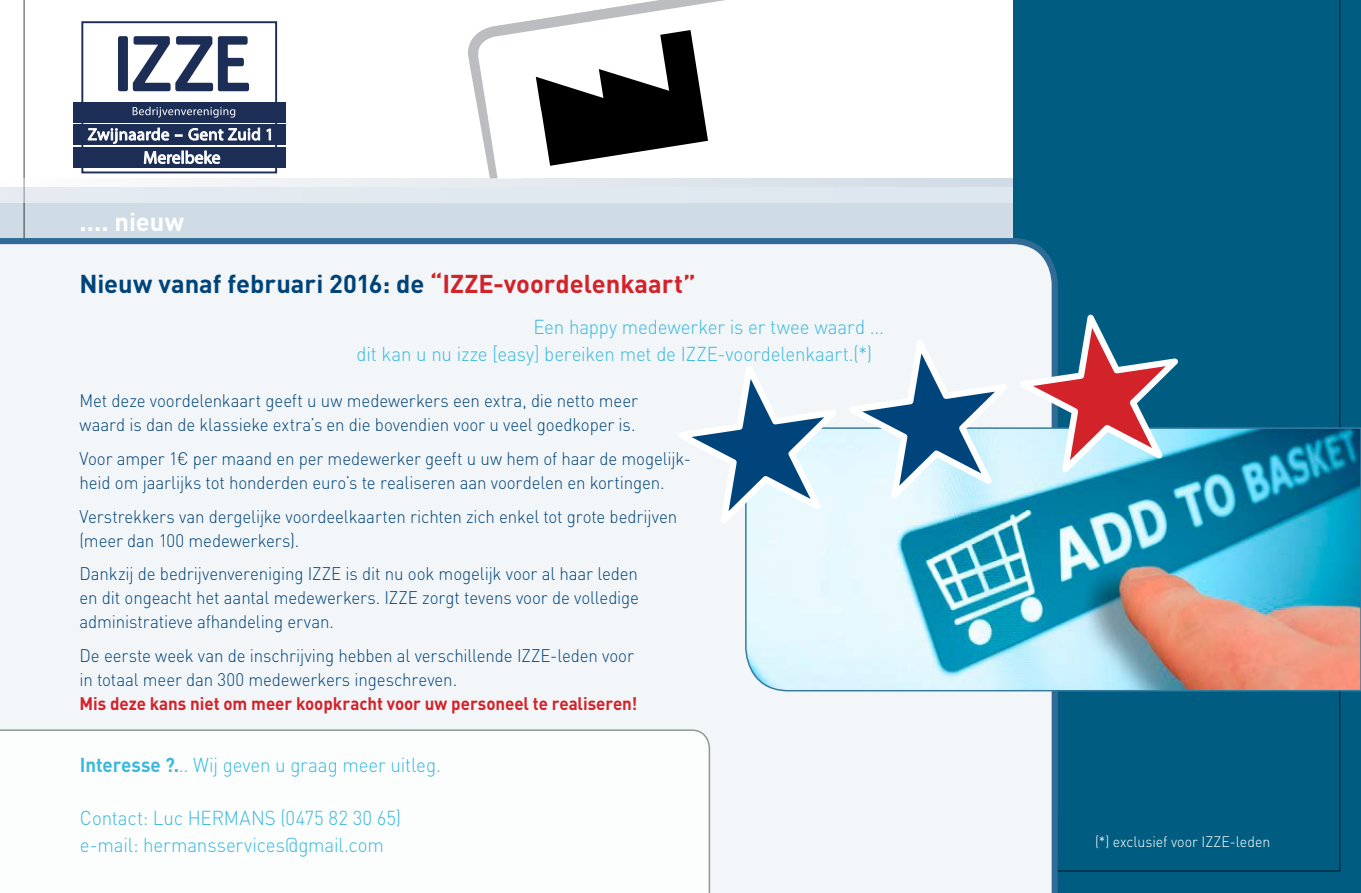
<style>
.page{position:relative;width:1361px;height:893px;background:#fff}
.page>*{position:absolute;margin:0;border:0;box-sizing:border-box;transform-origin:0 0}
.t1{font:700 25.5px "DIN";letter-spacing:-.005em;color:#004379}
.t2{font:700 25.5px "DIN";letter-spacing:-.005em;color:#fff}
.t3{font:300 19.95px/26.4px "DIN Pro";letter-spacing:-.01em;color:#3bb9dc;scale:.94 1}
.t4{font:300 18px/24px "DIN Pro";letter-spacing:-.01em;color:#004379;scale:.94 1}
.t5{font:700 18px "DIN";letter-spacing:-.005em;color:#d2232a;scale:.94 1}
.t6{font:300 15px "DIN Pro";color:#fff;scale:.94 1}
.s1{color:#d2232a}
.s2{font-family:"DIN";font-weight:700}
</style>
<div class="page">
<div style="left:1013px;top:0;width:348px;height:893px;background:#005d81"></div>
<svg style="left:463px;top:0;width:269px;height:179px"></svg>
<div style="left:0;top:187px;width:1012px;height:53px;background:#cfdbe5"></div>
<svg style="left:0;top:179px;width:1012px;height:24px"></svg>
<div style="left:0;top:238px;width:1057px;height:655px;background:#f3f6f9"></div>
<img style="left:744px;top:427px;width:617px;height:265px">
<svg style="left:678px;top:365px;width:159px;height:159px"></svg>
<svg style="left:849px;top:340px;width:158px;height:158px"></svg>
<svg style="left:1019px;top:314px;width:159px;height:159px"></svg>
<div style="left:73px;top:102px;width:212px;height:21px;background:#1c2d56"></div>
<div style="left:73px;top:125px;width:212px;height:20px;background:#1c2d56"></div>
<div style="left:73px;top:147px;width:212px;height:21px;background:#1c2d56"></div>
<div style="left:119px;top:38px;width:7px;height:52px;background:#1c2d56"></div>
<div style="left:118px;top:36px;width:10px;height:55px;border:3px solid #1c2d56"></div>
<svg style="left:132px;top:36px;width:118px;height:56px"></svg>
<div style="left:81px;top:21px;width:196px;height:152px;border:2px solid #1c2d56"></div>
<svg style="left:87px;top:106px;width:184px;height:58px"></svg>
<svg style="left:0;top:729px;width:711px;height:164px"></svg>
<h1 class="t2" style="left:79px;top:205px;width:106px">.... nieuw</h1>
<h1 class="t1" style="left:79px;top:267px;width:618px">Nieuw vanaf februari 2016: de <span class="s1">“IZZE-voordelenkaart”</span></h1>
<p class="t3" style="left:356px;top:313px;width:563px;text-indent:177px">Een happy medewerker is er twee waard ... dit kan u nu izze [easy] bereiken met de IZZE-voordelenkaart.(*)</p>
<p class="t4" style="left:80px;top:388px;width:595px">Met deze voordelenkaart geeft u uw medewerkers een extra, die netto meer waard is dan de klassieke extra’s en die bovendien voor u veel goedkoper is.</p>
<p class="t4" style="left:80px;top:446px;width:652px">Voor amper 1€ per maand en per medewerker geeft u uw hem of haar de mogelijk&shy;heid om jaarlijks tot honderden euro’s te realiseren aan voordelen en kortingen.</p>
<p class="t4" style="left:80px;top:503px;width:637px">Verstrekkers van dergelijke voordeelkaarten richten zich enkel tot grote bedrijven (meer dan 100 medewerkers).</p>
<p class="t4" style="left:80px;top:561px;width:597px;text-align:justify">Dankzij de bedrijvenvereniging IZZE is dit nu ook mogelijk voor al haar leden en dit ongeacht het aantal medewerkers. IZZE zorgt tevens voor de volledige administratieve afhandeling ervan.</p>
<p class="t4" style="left:80px;top:643px;width:591px">De eerste week van de inschrijving hebben al verschillende IZZE-leden voor in totaal meer dan 300 medewerkers ingeschreven.</p>
<p class="t5" style="left:80px;top:692px;width:595px">Mis deze kans niet om meer koopkracht voor uw personeel te realiseren!</p>
<p class="t3" style="left:80px;top:751px;width:385px"><span class="s2">Interesse ?.</span>.. Wij geven u graag meer uitleg.</p>
<p class="t3" style="left:80px;top:804px;width:343px">Contact: Luc HERMANS (0475 82 30 65) e-mail: hermansservices@gmail.com</p>
<p class="t6" style="left:1095px;top:831px;width:188px">(*) exclusief voor IZZE-leden</p>
</div>
